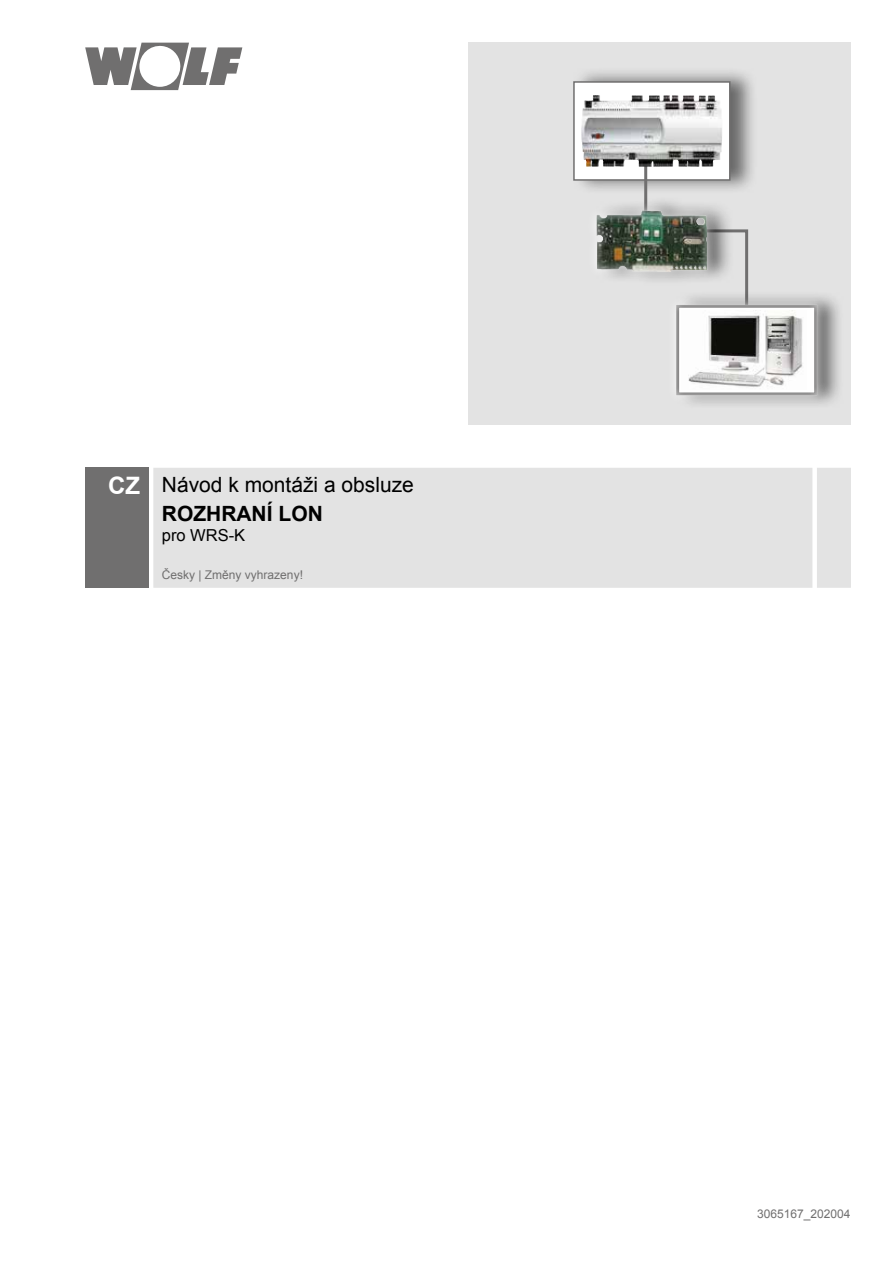
<style>
.page{position:relative;width:893px;height:1263px;background:#fff}
.page>*{position:absolute;margin:0;border:0;box-sizing:border-box;transform-origin:0 0}
.t1{font:21px/29.4px "Arial";color:#000}
.t2{font:16.5px "Arial";color:#000}
.t3{font:12px "Arial";color:#706f6f}
.s1{font-weight:700;font-size:24px;color:#fff}
.s2{font-weight:700}
</style>
<div class="page">
<svg style="left:85px;top:43px;width:157px;height:47px"></svg>
<div style="left:468px;top:43px;width:382px;height:382px;background:#e3e3e3"></div>
<div style="left:85px;top:468px;width:64px;height:120px;background:#706f6f"></div>
<div style="left:153px;top:468px;width:698px;height:120px;background:#e3e3e3"></div>
<div style="left:674px;top:290px;width:170px;height:120px;background:#000;opacity:.54"></div>
<div style="left:666px;top:295px;width:161px;height:110px;background:#fff;opacity:.75"></div>
<svg style="left:676px;top:229px;width:143px;height:75px"></svg>
<div style="left:676px;top:304px;width:144px;height:92px;background:#fff;opacity:.75"></div>
<div style="left:572px;top:67px;width:185px;height:128px;background:#000;opacity:.54"></div>
<svg style="left:573px;top:81px;width:157px;height:100px"></svg>
<hr style="left:644px;top:163px;width:3px;height:77px;background:#706f6f">
<img style="left:581px;top:95px;width:33px;height:72px">
<div style="left:595px;top:196px;width:139px;height:90px;background:#000;opacity:.54"></div>
<div style="left:587px;top:201px;width:130px;height:80px;background:#fff;opacity:.75"></div>
<div style="left:596px;top:207px;width:114px;height:65px;background:#fff;opacity:.75"></div>
<h1 class="t1" style="left:162px;top:470px;width:254px;text-indent:-54px"><span class="s1">CZ</span> Návod k montáži a obsluze<br><span class="s2">ROZHRANÍ LON</span></h1>
<h2 class="t2" style="left:162px;top:524px;width:85px">pro WRS-K</h2>
<p class="t3" style="left:162px;top:567px;width:143px">Česky | Změny vyhrazeny!</p>
<p class="t3" style="left:757px;top:1205px;width:95px">3065167_202004</p>
</div>
